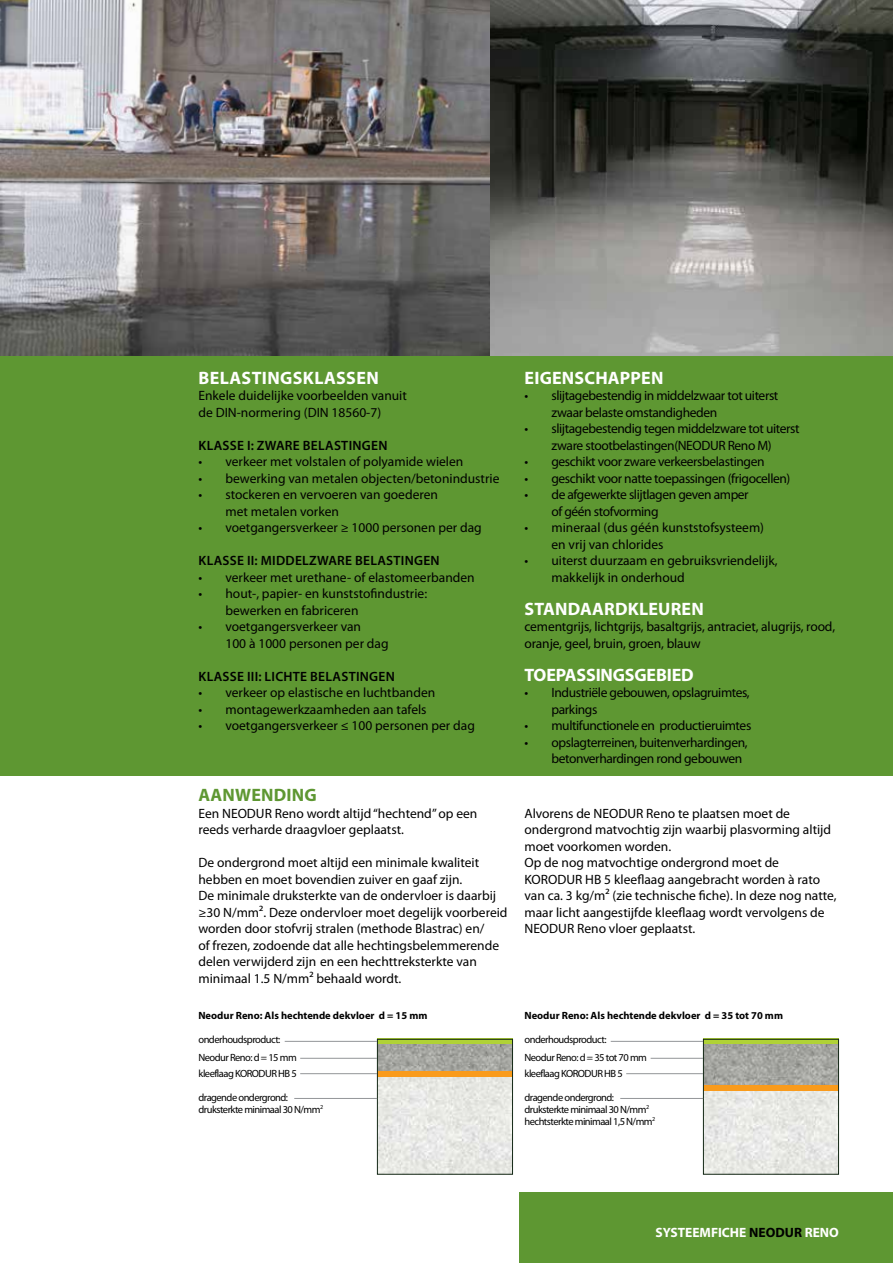
<style>
.page{position:relative;width:893px;height:1263px;background:#fff}
.page>*{position:absolute;margin:0;border:0;box-sizing:border-box;transform-origin:0 0}
.t1{font:700 18px "Myriad Pro";letter-spacing:.01em;color:#fff}
.t2{font:700 18px "Myriad Pro";letter-spacing:-.01em;color:#fff}
.t3{font:700 18px "Myriad Pro";letter-spacing:.01em;color:#5e9732}
.t4{font:13.5px/16.5px "Myriad Pro";color:#000}
.t5{font:13.5px/16.5px "Myriad Pro";letter-spacing:-.03em;color:#000}
.t6{font:600 13.5px "Myriad Pro";letter-spacing:.02em;color:#000}
.t7{font:700 13.5px "Myriad Pro";color:#fff}
.t8{font:10.5px/12px "Myriad Pro";letter-spacing:-.05em;color:#000}
.t9{font:700 10.5px "Myriad Pro";color:#000}
.s1{font-weight:700;font-size:18px;color:#5e9732}
.s2{color:#000}
</style>
<div class="page">
<img style="left:379px;top:1076px;width:132px;height:97px">
<img style="left:705px;top:1091px;width:132px;height:82px">
<div style="left:0;top:326px;width:893px;height:449px;background:#5e9732"></div>
<div style="left:520px;top:1192px;width:373px;height:71px;background:#5e9732"></div>
<img style="left:0;top:0;width:893px;height:356px">
<img style="left:379px;top:1044px;width:132px;height:27px">
<img style="left:705px;top:1044px;width:132px;height:41px">
<div style="left:377px;top:1071px;width:136px;height:5px;background:#f99b1c"></div>
<div style="left:703px;top:1085px;width:136px;height:6px;background:#f99b1c"></div>
<div style="left:377px;top:1039px;width:136px;height:5px;background:#b0d236"></div>
<div style="left:703px;top:1039px;width:136px;height:5px;background:#b0d236"></div>
<div style="left:377px;top:1039px;width:136px;height:136px;border:1px solid #152917"></div>
<div style="left:703px;top:1039px;width:136px;height:136px;border:1px solid #152917"></div>
<hr style="left:300px;top:1073px;width:77px;height:1px;background:#939598">
<hr style="left:626px;top:1073px;width:77px;height:1px;background:#939598">
<hr style="left:300px;top:1058px;width:77px;height:1px;background:#939598">
<hr style="left:651px;top:1058px;width:52px;height:1px;background:#939598">
<hr style="left:294px;top:1098px;width:83px;height:1px;background:#939598">
<hr style="left:620px;top:1098px;width:83px;height:1px;background:#939598">
<hr style="left:285px;top:1041px;width:92px;height:1px;background:#939598">
<hr style="left:611px;top:1041px;width:92px;height:1px;background:#939598">
<h1 class="t1" style="left:199px;top:366px;width:182px">BELASTINGSKLASSEN</h1>
<p class="t4" style="left:198px;top:387px;width:210px">Enkele duidelijke voorbeelden vanuit de DIN-normering (DIN 18560-7)</p>
<p class="t6" style="left:199px;top:437px;width:190px">KLASSE I: ZWARE BELASTINGEN</p>
<p class="t4" style="left:198px;top:453px;width:266px">• verkeer met volstalen of polyamide wielen</p>
<p class="t4" style="left:198px;top:470px;width:302px">• bewerking van metalen objecten/betonindustrie</p>
<p class="t4" style="left:225px;top:486px;width:214px;text-indent:-27px">• stockeren en vervoeren van goederen met metalen vorken</p>
<p class="t4" style="left:198px;top:519px;width:285px">• voetgangersverkeer ≥ 1000 personen per dag</p>
<p class="t6" style="left:199px;top:552px;width:243px">KLASSE II: MIDDELZWARE BELASTINGEN</p>
<p class="t4" style="left:198px;top:569px;width:278px">• verkeer met urethane- of elastomeerbanden</p>
<p class="t4" style="left:225px;top:585px;width:203px;text-indent:-27px">• hout-, papier- en kunststofindustrie: bewerken en fabriceren</p>
<p class="t4" style="left:225px;top:618px;width:165px;text-indent:-27px">• voetgangersverkeer van<br>100 à 1000 personen per dag</p>
<p class="t6" style="left:199px;top:668px;width:198px">KLASSE III: LICHTE BELASTINGEN</p>
<p class="t4" style="left:198px;top:684px;width:238px">• verkeer op elastische en luchtbanden</p>
<p class="t4" style="left:198px;top:701px;width:230px">• montagewerkzaamheden aan tafels</p>
<p class="t4" style="left:198px;top:717px;width:311px">• voetgangersverkeer ≤ 100 personen per dag <span class="s1">STA</span></p>
<h1 class="t3" style="left:199px;top:783px;width:120px">AANWENDING</h1>
<p class="t4" style="left:198px;top:805px;width:281px">Een NEODUR Reno wordt altijd “hechtend” op een reeds verharde draagvloer geplaatst.</p>
<p class="t4" style="left:198px;top:854px;width:311px">De ondergrond moet altijd een minimale kwaliteit hebben en moet bovendien zuiver en gaaf zijn.<br>De minimale druksterkte van de ondervloer is daarbij ≥30 N/mm². Deze ondervloer moet degelijk voorbereid worden door stofvrij stralen (methode Blastrac) en/<br>of frezen, zodoende dat alle hechtingsbelemmerende delen verwijderd zijn en een hechttreksterkte van minimaal 1.5 N/mm² behaald wordt.</p>
<p class="t9" style="left:198px;top:1009px;width:230px">Neodur Reno: Als hechtende dekvloer d = 15 mm</p>
<p class="t8" style="left:198px;top:1030px;width:100px;line-height:18px">onderhoudsproduct:<br>Neodur Reno: d = 15 mm</p>
<p class="t8" style="left:198px;top:1067px;width:100px">kleeflaag KORODUR HB 5</p>
<p class="t8" style="left:198px;top:1091px;width:126px">dragende ondergrond: druksterkte minimaal 30 N/mm<sup>2</sup></p>
<h1 class="t1" style="left:525px;top:366px;width:140px">EIGENSCHAPPEN</h1>
<p class="t5" style="left:551px;top:387px;width:228px;text-indent:-27px">• slijtagebestendig in middelzwaar tot uiterst zwaar belaste omstandigheden</p>
<p class="t5" style="left:524px;top:420px;width:277px;text-align:center">• slijtagebestendig tegen middelzware tot uiterst zware stootbelastingen(NEODUR Reno M)</p>
<p class="t5" style="left:524px;top:453px;width:242px">• geschikt voor zware verkeersbelastingen</p>
<p class="t5" style="left:524px;top:470px;width:267px">• geschikt voor natte toepassingen (frigocellen)</p>
<p class="t5" style="left:551px;top:486px;width:199px;text-indent:-27px">• de afgewerkte slijtlagen geven amper of géén stofvorming</p>
<p class="t4" style="left:551px;top:519px;width:214px;text-indent:-27px">• mineraal (dus géén kunststofsysteem) en vrij van chlorides</p>
<p class="t4" style="left:551px;top:552px;width:228px;text-indent:-27px">• uiterst duurzaam en gebruiksvriendelijk, makkelijk in onderhoud</p>
<h1 class="t1" style="left:525px;top:597px;width:181px">STANDAARDKLEUREN</h1>
<p class="t4" style="left:524px;top:618px;width:312px">cementgrijs, lichtgrijs, basaltgrijs, antraciet, alugrijs, rood, oranje, geel, bruin, groen, blauw</p>
<h1 class="t2" style="left:524px;top:663px;width:171px">TOEPASSINGSGEBIED</h1>
<p class="t5" style="left:551px;top:684px;width:200px;text-indent:-27px">• Industriële gebouwen, opslagruimtes, parkings</p>
<p class="t5" style="left:524px;top:717px;width:228px">• multifunctionele en productieruimtes</p>
<p class="t5" style="left:551px;top:734px;width:198px;text-indent:-27px">• opslagterreinen, buitenverhardingen, betonverhardingen rond gebouwen</p>
<p class="t4" style="left:524px;top:805px;width:314px">Alvorens de NEODUR Reno te plaatsen moet de ondergrond matvochtig zijn waarbij plasvorming altijd moet voorkomen worden.<br>Op de nog matvochtige ondergrond moet de KORODUR HB 5 kleeflaag aangebracht worden à rato van ca. 3 kg/m² (zie technische fiche). In deze nog natte, maar licht aangestijfde kleeflaag wordt vervolgens de NEODUR Reno vloer geplaatst.</p>
<p class="t9" style="left:524px;top:1009px;width:260px">Neodur Reno: Als hechtende dekvloer d = 35 tot 70 mm</p>
<p class="t8" style="left:524px;top:1030px;width:124px;line-height:18px">onderhoudsproduct:<br>Neodur Reno: d = 35 tot 70 mm</p>
<p class="t8" style="left:524px;top:1067px;width:100px">kleeflaag KORODUR HB 5</p>
<p class="t8" style="left:524px;top:1091px;width:132px">dragende ondergrond: druksterkte minimaal 30 N/mm<sup>2 </sup>hechtsterkte minimaal 1,5 N/mm<sup>2</sup></p>
<p class="t7" style="left:655px;top:1223px;width:185px">SYSTEEMFICHE <span class="s2">NEODUR</span> RENO</p>
</div>
